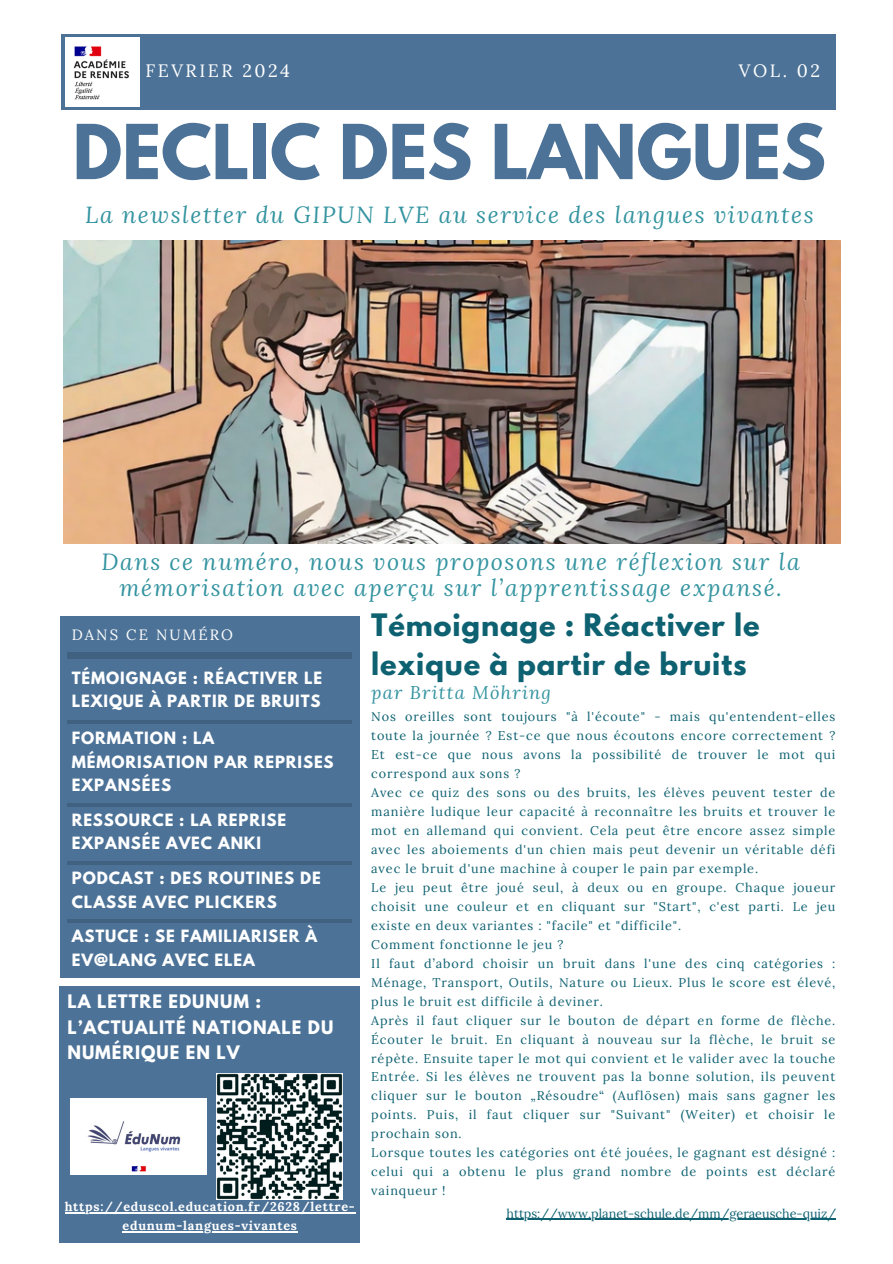
<style>
.page{position:relative;width:893px;height:1264px;background:#fff}
.page>*{position:absolute;margin:0;border:0;box-sizing:border-box;transform-origin:0 0}
.t1{font:700 67.05px "League Spartan";color:#4c7297}
.t2{font:700 27.45px/38.2px "League Spartan";letter-spacing:.03em;color:#0e6171}
.t3{font:italic 23.1px/25.8px "Lora";letter-spacing:.07em;color:#3494a0;text-align:center}
.t4{font:italic 18.15px "Lora";letter-spacing:.07em;color:#3494a0}
.t5{font:17.85px "Lora";letter-spacing:.14em;color:#fff}
.t6{font:700 16.5px/25.8px "League Spartan";letter-spacing:.06em;color:#fff}
.t7{font:700 15px/23.7px "League Spartan";letter-spacing:.06em;color:#fff}
.t8{font:14.85px "Lora";letter-spacing:.14em;color:#fff}
.t9{font:12.6px/18.9px "Lora";letter-spacing:.07em;color:#0e6171;text-align:justify}
.t10{font:700 12.6px/19.2px "Lora";letter-spacing:.06em;color:#fff;text-align:center}
.t11{font:12.6px "Lora";color:#0e6171}
</style>
<div class="page">
<div style="left:61px;top:35px;width:773px;height:75px;background:#4c7297"></div>
<img style="left:63px;top:240px;width:777px;height:304px">
<img style="left:66px;top:38px;width:73px;height:69px">
<div style="left:60px;top:986px;width:299px;height:256px;background:#4c7297"></div>
<hr style="left:65px;top:1211px;width:290px;height:2px;background:#fff">
<hr style="left:122px;top:1231px;width:176px;height:1px;background:#fff">
<div style="left:60px;top:616px;width:299px;height:362px;background:#4c7297"></div>
<hr style="left:67px;top:803px;width:285px;height:3px;background:#000">
<hr style="left:67px;top:720px;width:285px;height:3px;background:#000">
<hr style="left:67px;top:861px;width:285px;height:3px;background:#000">
<div style="left:67px;top:651px;width:285px;height:7px;background:#406180"></div>
<hr style="left:67px;top:919px;width:285px;height:3px;background:#000">
<img style="left:216px;top:1073px;width:126px;height:126px">
<img style="left:71px;top:1098px;width:136px;height:76px">
<hr style="left:506px;top:1218px;width:330px;height:1px;background:#0e6171">
<h1 class="t5" style="left:145px;top:59px;width:146px">FEVRIER 2024</h1>
<h3 class="t5" style="left:739px;top:59px;width:83px">VOL. 02</h3>
<h3 class="t1" style="left:73px;top:119px;width:754px">DECLIC DES LANGUES</h3>
<p class="t3" style="left:85px;top:202px;width:730px">La newsletter du GIPUN LVE au service des langues vivantes</p>
<p class="t3" style="left:101px;top:548px;width:699px">Dans ce numéro, nous vous proposons une réflexion sur la mémorisation avec aperçu sur l’apprentissage expansé.</p>
<p class="t8" style="left:72px;top:625px;width:163px">DANS CE NUMÉRO</p>
<p class="t7" style="left:72px;top:667px;width:252px">TÉMOIGNAGE : RÉACTIVER LE<br>LEXIQUE À PARTIR DE BRUITS</p>
<p class="t7" style="left:72px;top:728px;width:263px">FORMATION : LA<br>MÉMORISATION PAR REPRISES<br>EXPANSÉES</p>
<p class="t7" style="left:72px;top:809px;width:216px">RESSOURCE : LA REPRISE<br>EXPANSÉE AVEC ANKI</p>
<p class="t7" style="left:72px;top:868px;width:250px">PODCAST : DES ROUTINES DE<br>CLASSE AVEC PLICKERS</p>
<p class="t7" style="left:72px;top:926px;width:247px">ASTUCE : SE FAMILIARISER À<br>EV@LANG AVEC ELEA</p>
<p class="t6" style="left:67px;top:990px;width:267px">LA LETTRE EDUNUM :<br>L’ACTUALITÉ NATIONALE DU<br>NUMÉRIQUE EN LV</p>
<p class="t10" style="left:65px;top:1196px;width:292px">https://eduscol.education.fr/2628/lettre&shy;edunum-langues-vivantes</p>
<h2 class="t2" style="left:371px;top:609px;width:390px">Témoignage : Réactiver le lexique à partir de bruits</h2>
<h6 class="t4" style="left:371px;top:680px;width:181px">par Britta Möhring</h6>
<p class="t9" style="left:371px;top:707px;width:465px">Nos oreilles sont toujours "à l'écoute" - mais qu'entendent-elles toute la journée ? Est-ce que nous écoutons encore correctement ?<br>Et est-ce que nous avons la possibilité de trouver le mot qui correspond aux sons ?</p>
<p class="t9" style="left:371px;top:782px;width:465px">Avec ce quiz des sons ou des bruits, les élèves peuvent tester de manière ludique leur capacité à reconnaître les bruits et trouver le mot en allemand qui convient. Cela peut être encore assez simple avec les aboiements d'un chien mais peut devenir un véritable défi avec le bruit d'une machine à couper le pain par exemple.</p>
<p class="t9" style="left:371px;top:877px;width:465px">Le jeu peut être joué seul, à deux ou en groupe. Chaque joueur choisit une couleur et en cliquant sur "Start", c'est parti. Le jeu existe en deux variantes : "facile" et "difficile".</p>
<p class="t9" style="left:371px;top:934px;width:194px">Comment fonctionne le jeu ?</p>
<h4 class="t9" style="left:371px;top:953px;width:465px">Il faut d’abord choisir un bruit dans l'une des cinq catégories :<br>Ménage, Transport, Outils, Nature ou Lieux. Plus le score est élevé, plus le bruit est difficile à deviner.</h4>
<p class="t9" style="left:371px;top:1010px;width:465px">Après il faut cliquer sur le bouton de départ en forme de flèche.<br>Écouter le bruit. En cliquant à nouveau sur la flèche, le bruit se répète. Ensuite taper le mot qui convient et le valider avec la touche Entrée. Si les élèves ne trouvent pas la bonne solution, ils peuvent cliquer sur le bouton „Résoudre“ (Auflösen) mais sans gagner les points. Puis, il faut cliquer sur "Suivant" (Weiter) et choisir le prochain son.</p>
<p class="t9" style="left:371px;top:1143px;width:465px">Lorsque toutes les catégories ont été jouées, le gagnant est désigné : celui qui a obtenu le plus grand nombre de points est déclaré vainqueur !</p>
<p class="t11" style="left:506px;top:1204px;width:331px">https://www.planet-schule.de/mm/geraeusche-quiz/</p>
</div>
